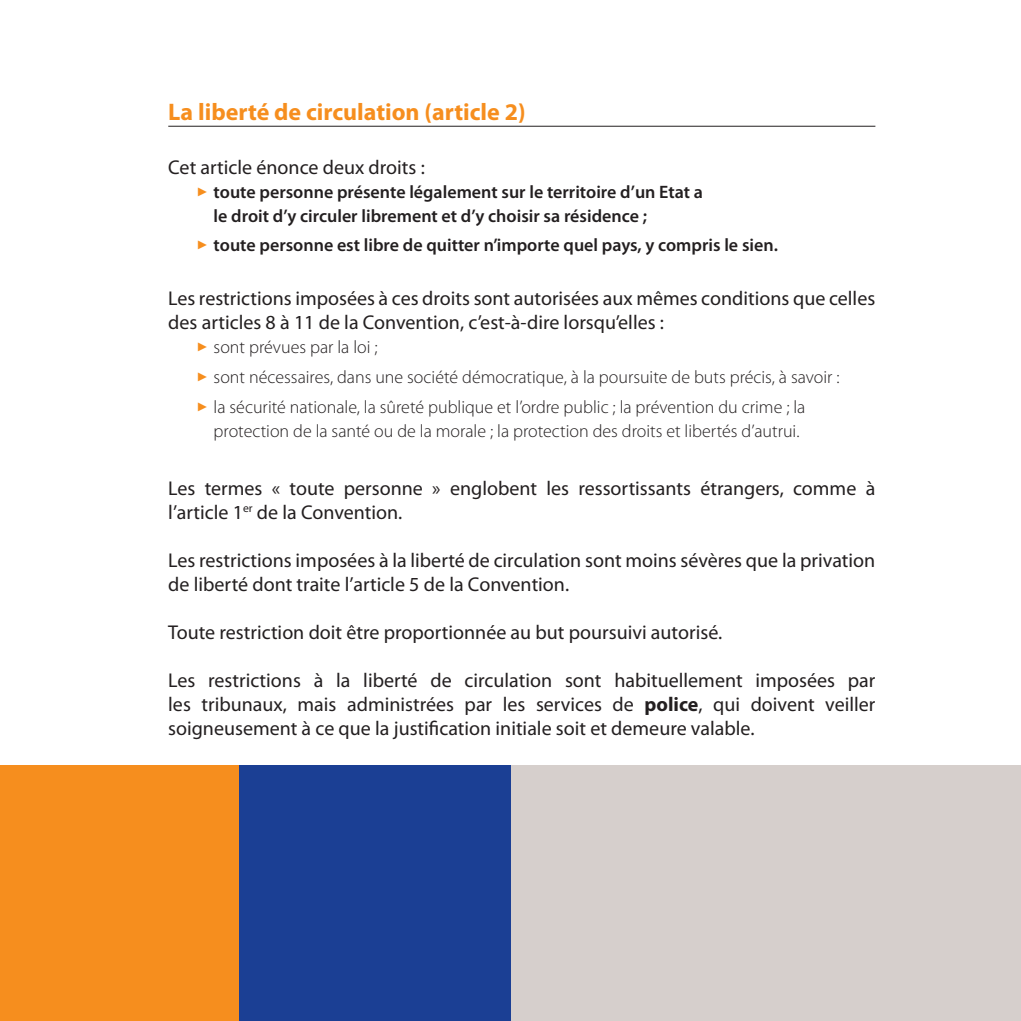
<style>
.page{position:relative;width:1021px;height:1021px;background:#fff}
.page>*{position:absolute;margin:0;border:0;box-sizing:border-box;transform-origin:0 0}
.ST_02_01_C_-8{font:700 24px "Myriad Pro";color:#f68e1e}
.txt_courant{font:20px/24px "Myriad Pro";color:#231f20}
._03_Énumération{font:300 18px/24px "Myriad Pro";color:#231f20}
._03_Énumération-2{font:600 18px/24px "Myriad Pro";color:#231f20}
.s1{color:#f68e1e}
.s2{font-weight:700}
</style>
<div class="page">
<div style="left:510px;top:765px;width:510px;height:255px;background:#d6cfcc"></div>
<div style="left:238px;top:765px;width:272px;height:255px;background:#1b3f94"></div>
<div style="left:0;top:765px;width:238px;height:255px;background:#f68e1e"></div>
<hr style="left:168px;top:126px;width:707px;height:1px;background:#231f20">
<p class="ST_02_01_C_-8" style="left:168px;top:96px;width:359px">La liberté de circulation (article 2)</p>
<p class="txt_courant" style="left:168px;top:155px;width:258px">Cet article énonce deux droits :</p>
<p class="_03_Énumération-2" style="left:214px;top:179px;width:491px;text-indent:-17px"><span class="s1">✓</span> toute personne présente légalement sur le territoire d’un Etat a le droit d’y circuler librement et d’y choisir sa résidence ;</p>
<p class="_03_Énumération-2" style="left:197px;top:233px;width:583px"><span class="s1">✓</span> toute personne est libre de quitter n’importe quel pays, y compris le sien.</p>
<p class="txt_courant" style="left:168px;top:286px;width:708px">Les restrictions imposées à ces droits sont autorisées aux mêmes conditions que celles des articles 8 à 11 de la Convention, c’est-à-dire lorsqu’elles :</p>
<p class="_03_Énumération" style="left:197px;top:335px;width:182px"><span class="s1">✓</span> sont prévues par la loi ;</p>
<p class="_03_Énumération" style="left:197px;top:365px;width:644px"><span class="s1">✓</span> sont nécessaires, dans une société démocratique, à la poursuite de buts précis, à savoir :</p>
<p class="_03_Énumération" style="left:214px;top:395px;width:593px;text-indent:-17px"><span class="s1">✓</span> la sécurité nationale, la sûreté publique et l’ordre public ; la prévention du crime ; la protection de la santé ou de la morale ; la protection des droits et libertés d’autrui.</p>
<p class="txt_courant" style="left:168px;top:476px;width:708px">Les termes « toute personne » englobent les ressortissants étrangers, comme à l’article 1<sup>er</sup> de la Convention.</p>
<p class="txt_courant" style="left:168px;top:548px;width:708px">Les restrictions imposées à la liberté de circulation sont moins sévères que la privation de liberté dont traite l’article 5 de la Convention.</p>
<p class="txt_courant" style="left:168px;top:620px;width:555px">Toute restriction doit être proportionnée au but poursuivi autorisé.</p>
<p class="txt_courant" style="left:168px;top:668px;width:708px;text-align:justify">Les restrictions à la liberté de circulation sont habituellement imposées par les tribunaux, mais administrées par les services de <span class="s2">police</span>, qui doivent veiller soigneusement à ce que la justification initiale soit et demeure valable.</p>
</div>
